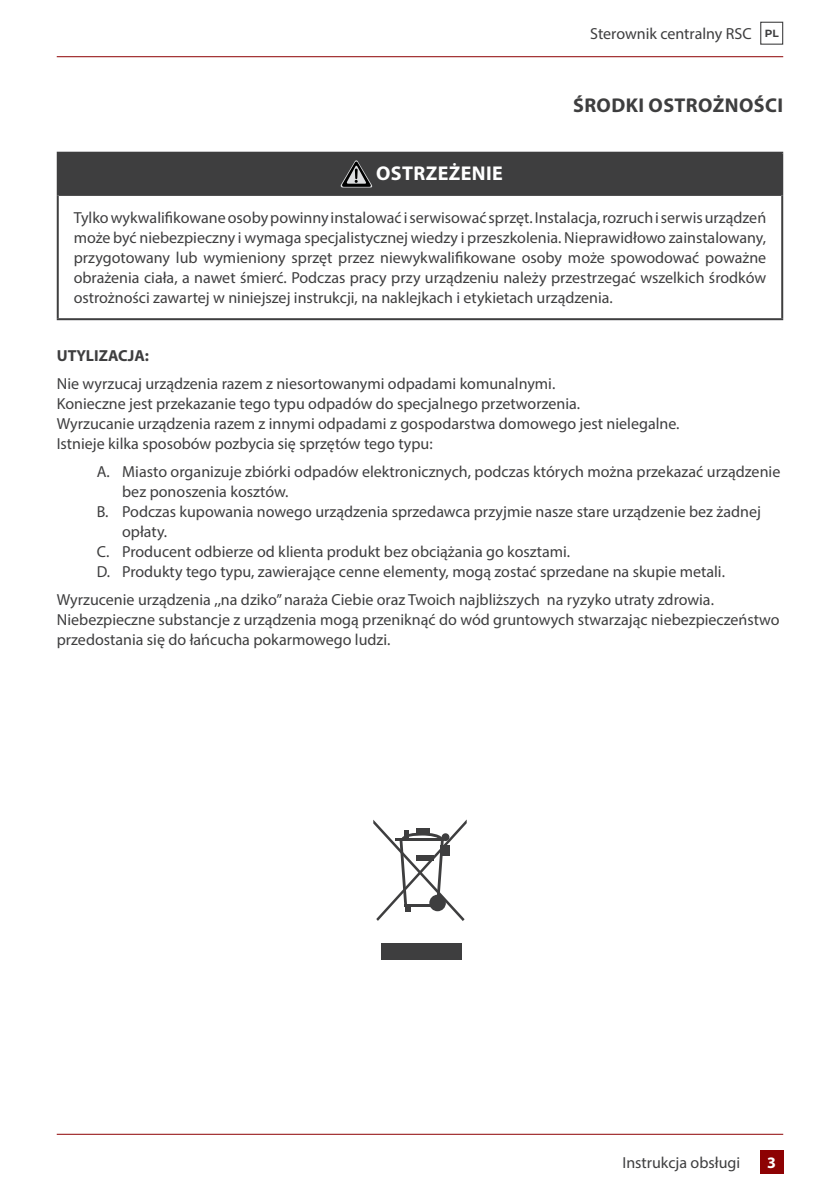
<style>
.page{position:relative;width:840px;height:1191px;background:#fff}
.page>*{position:absolute;margin:0;border:0;box-sizing:border-box;transform-origin:0 0}
.t1{font:700 20px "Myriad Pro";letter-spacing:.02em;color:#3e3e3f}
.t2{font:700 20px "Myriad Pro";letter-spacing:.02em;color:#fff}
.Paragraph_Style_Numb{font:16px/20px "Myriad Pro";color:#3e3e3f}
.Paragraph_style{font:16px/20px "Myriad Pro";color:#3e3e3f}
.t3{font:700 16px "Myriad Pro";color:#3e3e3f}
.t4{font:700 16px "Myriad Pro";color:#fff}
.s1{font-family:"Montserrat";font-weight:700;font-size:10.4px}
</style>
<div class="page">
<div style="left:759px;top:1151px;width:23px;height:23px;background:#8d0203"></div>
<hr style="left:57px;top:1133px;width:725px;height:1px;background:#8d0203">
<hr style="left:57px;top:56px;width:725px;height:1px;background:#8d0203">
<div style="left:759px;top:22px;width:23px;height:23px;border:1px solid #3e3e3f"></div>
<div style="left:380px;top:943px;width:81px;height:17px;background:#3e3e3f"></div>
<svg style="left:373px;top:820px;width:93px;height:101px"></svg>
<div style="left:58px;top:153px;width:723px;height:42px;background:#3e3e3f"></div>
<hr style="left:59px;top:194px;width:721px;height:2px;background:#3e3e3f">
<hr style="left:57px;top:152px;width:725px;height:2px;background:#3e3e3f">
<hr style="left:57px;top:154px;width:2px;height:41px;background:#3e3e3f">
<hr style="left:780px;top:154px;width:2px;height:41px;background:#3e3e3f">
<hr style="left:57px;top:195px;width:2px;height:123px;background:#3e3e3f">
<hr style="left:780px;top:195px;width:2px;height:123px;background:#3e3e3f">
<hr style="left:57px;top:318px;width:725px;height:2px;background:#3e3e3f">
<svg style="left:340px;top:160px;width:32px;height:28px"></svg>
<p class="Paragraph_Style_Numb" style="left:590px;top:24px;width:190px">Sterownik centralny RSC <span class="s1">PL</span></p>
<p class="t1" style="left:573px;top:92px;width:211px">ŚRODKI OSTROŻNOŚCI</p>
<p class="t2" style="left:376px;top:161px;width:128px">OSTRZEŻENIE</p>
<p class="Paragraph_Style_Numb" style="left:74px;top:207px;width:693px;text-align:justify">Tylko wykwalifikowane osoby powinny instalować i serwisować sprzęt. Instalacja, rozruch i serwis urządzeń może być niebezpieczny i wymaga specjalistycznej wiedzy i przeszkolenia. Nieprawidłowo zainstalowany, przygotowany lub wymieniony sprzęt przez niewykwalifikowane osoby może spowodować poważne obrażenia ciała, a nawet śmierć. Podczas pracy przy urządzeniu należy przestrzegać wszelkich środków ostrożności zawartej w niniejszej instrukcji, na naklejkach i etykietach urządzenia.</p>
<p class="t3" style="left:57px;top:345px;width:94px">UTYLIZACJA:</p>
<p class="Paragraph_Style_Numb" style="left:57px;top:373px;width:500px">Nie wyrzucaj urządzenia razem z niesortowanymi odpadami komunalnymi.</p>
<p class="Paragraph_Style_Numb" style="left:57px;top:393px;width:524px">Konieczne jest przekazanie tego typu odpadów do specjalnego przetworzenia.</p>
<p class="Paragraph_Style_Numb" style="left:57px;top:413px;width:624px">Wyrzucanie urządzenia razem z innymi odpadami z gospodarstwa domowego jest nielegalne.</p>
<p class="Paragraph_Style_Numb" style="left:57px;top:433px;width:377px">Istnieje kilka sposobów pozbycia się sprzętów tego typu:</p>
<p class="Paragraph_Style_Numb" style="left:122px;top:461px;width:659px;text-indent:-25px">A. Miasto organizuje zbiórki odpadów elektronicznych, podczas których można przekazać urządzenie bez ponoszenia kosztów.</p>
<p class="Paragraph_Style_Numb" style="left:122px;top:501px;width:640px;text-indent:-25px">B. Podczas kupowania nowego urządzenia sprzedawca przyjmie nasze stare urządzenie bez żadnej opłaty.</p>
<p class="Paragraph_Style_Numb" style="left:97px;top:541px;width:474px">C. Producent odbierze od klienta produkt bez obciążania go kosztami.</p>
<p class="Paragraph_Style_Numb" style="left:97px;top:561px;width:629px">D. Produkty tego typu, zawierające cenne elementy, mogą zostać sprzedane na skupie metali.</p>
<p class="Paragraph_style" style="left:57px;top:589px;width:724px">Wyrzucenie urządzenia ,,na dziko” naraża Ciebie oraz Twoich najbliższych na ryzyko utraty zdrowia.<br>Niebezpieczne substancje z urządzenia mogą przeniknąć do wód gruntowych stwarzając niebezpieczeństwo przedostania się do łańcucha pokarmowego ludzi.</p>
<p class="Paragraph_Style_Numb" style="left:622px;top:1152px;width:119px">Instrukcja obsługi</p>
<p class="t4" style="left:766px;top:1152px;width:10px">3</p>
</div>
